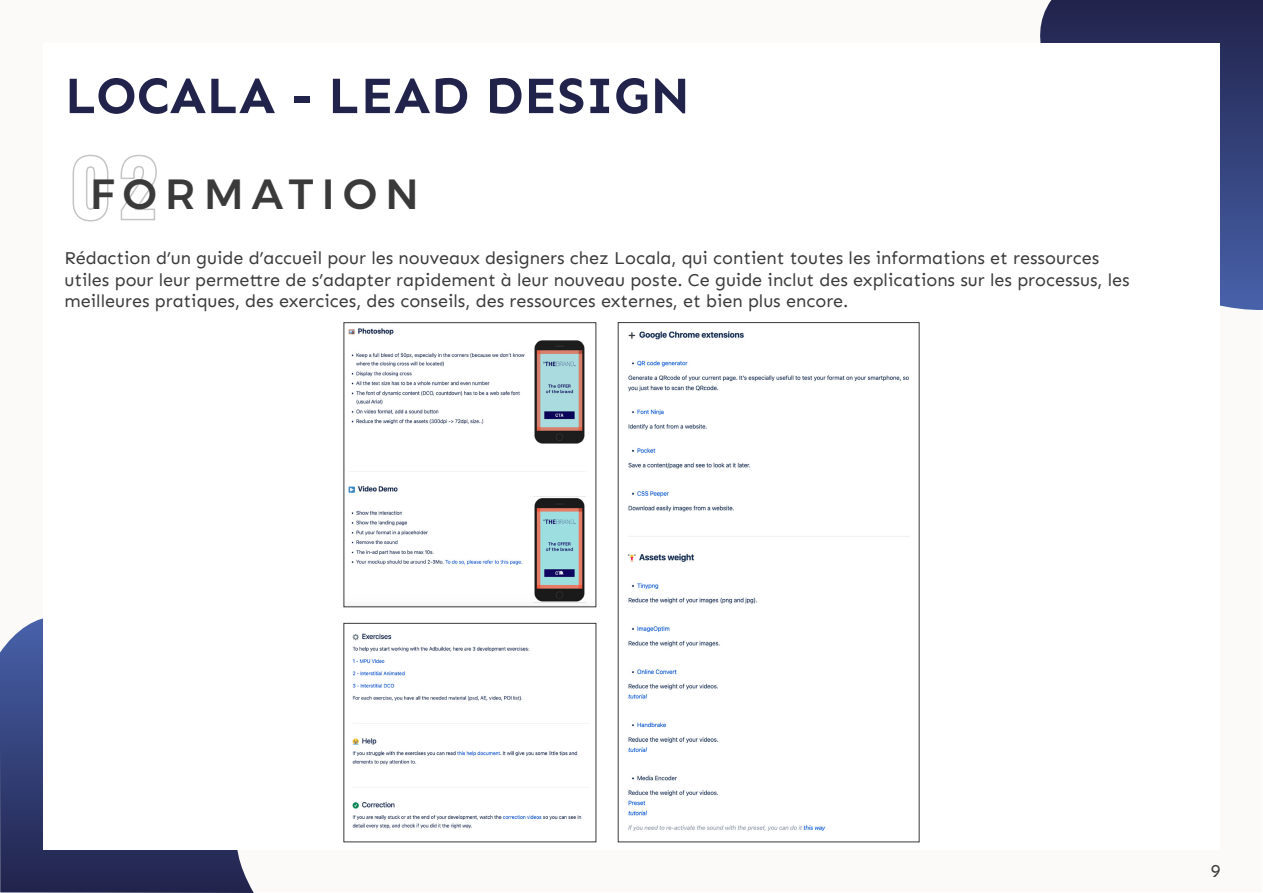
<style>
.page{position:relative;width:1263px;height:893px;background:#fff}
.page>*{position:absolute;margin:0;border:0;box-sizing:border-box;transform-origin:0 0}
.t1{font:700 52.5px "Sen";color:#21234b}
.t2{font:500 42px "Montserrat";letter-spacing:.2em;color:#3a3a3a}
.t3{font:18px/21.6px "Sen";color:#3a3a3a}
.s1{font-family:"Oswald";font-weight:700;font-size:78px}
</style>
<div class="page">
<div style="left:1px;top:1px;width:1261px;height:891px;background:#fbfaf8"></div>
<svg style="left:1040px;top:0;width:223px;height:310px;background:#303a6c"></svg>
<svg style="left:0;top:618px;width:254px;height:275px;background:#37406f"></svg>
<div style="left:43px;top:43px;width:1177px;height:807px;background:#fff"></div>
<img style="left:352px;top:633px;width:237px;height:196px">
<img style="left:348px;top:328px;width:238px;height:275px">
<img style="left:628px;top:331px;width:282px;height:500px">
<h1 class="t1" style="left:65px;top:65px;width:627px">LOCALA - LEAD DESIGN</h1>
<h2 class="t2" style="left:69px;top:162px;width:351px"><span class="s1">02</span>FORMATION</h2>
<p class="t3" style="left:65px;top:247px;width:1067px">Rédaction d’un guide d’accueil pour les nouveaux designers chez Locala, qui contient toutes les informations et ressources utiles pour leur permettre de s’adapter rapidement à leur nouveau poste. Ce guide inclut des explications sur les processus, les meilleures pratiques, des exercices, des conseils, des ressources externes, et bien plus encore.</p>
<p class="t3" style="left:1211px;top:860px;width:11px">9</p>
</div>
